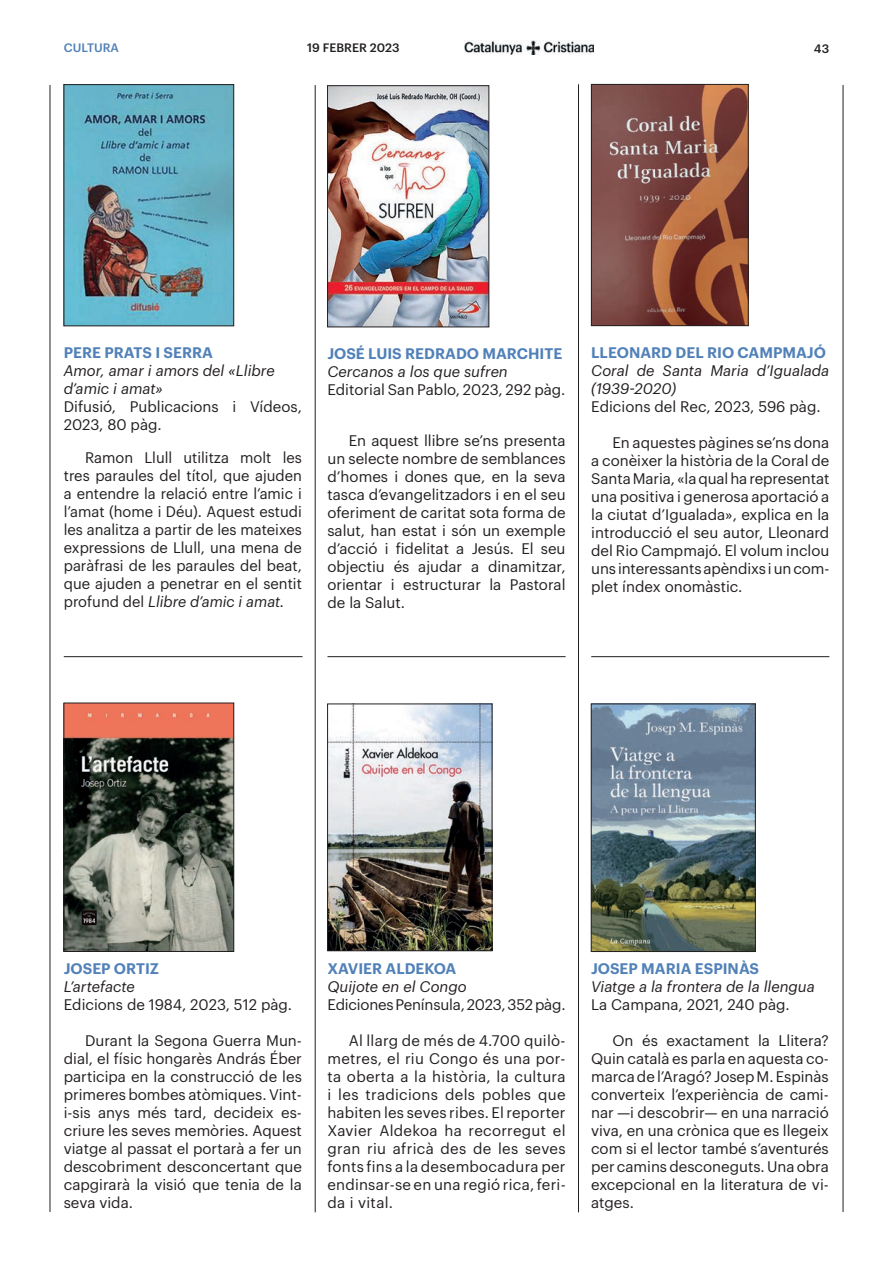
<style>
.page{position:relative;width:893px;height:1263px;background:#fff}
.page>*{position:absolute;margin:0;border:0;box-sizing:border-box;transform-origin:0 0}
.t1{font:15px/18px "Graphik";color:#231f20;text-align:justify}
.t2{font:italic 15px/18px "Graphik";color:#231f20}
.t3{font:600 15px "Graphik";color:#5181b8}
.t4{font:500 12px "Graphik";color:#231f20}
.t5{font:500 12px "Graphik";color:#5181b8}
.s1{font-style:italic}
</style>
<div class="page">
<img style="left:464px;top:41px;width:130px;height:14px">
<hr style="left:64px;top:656px;width:239px;height:1px;background:#231f20">
<hr style="left:327px;top:656px;width:239px;height:1px;background:#231f20">
<hr style="left:315px;top:85px;width:1px;height:1127px;background:#231f20">
<hr style="left:591px;top:656px;width:238px;height:1px;background:#231f20">
<img style="left:593px;top:706px;width:160px;height:244px">
<div style="left:591px;top:704px;width:164px;height:248px;border:1px solid #231f20"></div>
<img style="left:66px;top:705px;width:166px;height:244px">
<div style="left:64px;top:703px;width:170px;height:248px;border:1px solid #231f20"></div>
<img style="left:329px;top:706px;width:161px;height:243px">
<div style="left:327px;top:704px;width:165px;height:247px;border:1px solid #231f20"></div>
<hr style="left:578px;top:84px;width:1px;height:1128px;background:#231f20">
<img style="left:66px;top:86px;width:166px;height:238px">
<div style="left:64px;top:84px;width:170px;height:242px;border:1px solid #231f20"></div>
<img style="left:593px;top:86px;width:153px;height:238px">
<div style="left:591px;top:84px;width:157px;height:242px;border:1px solid #231f20"></div>
<hr style="left:50px;top:85px;width:1px;height:1127px;background:#231f20">
<hr style="left:843px;top:85px;width:1px;height:1127px;background:#231f20">
<img style="left:329px;top:88px;width:158px;height:237px">
<div style="left:327px;top:86px;width:162px;height:241px;border:1px solid #231f20"></div>
<p class="t5" style="left:64px;top:39px;width:57px">CULTURA</p>
<p class="t4" style="left:307px;top:38px;width:94px">19 FEBRER 2023</p>
<p class="t4" style="left:814px;top:39px;width:17px">43</p>
<p class="t3" style="left:64px;top:341px;width:151px">PERE PRATS I SERRA</p>
<p class="t2" style="left:64px;top:360px;width:212px">Amor, amar i amors del «Llibre d’amic i amat»</p>
<p class="t1" style="left:64px;top:396px;width:240px">Difusió, Publicacions i Vídeos,<br>2023, 80 pàg.</p>
<p class="t1" style="left:64px;top:447px;width:240px;text-indent:21px">Ramon Llull utilitza molt les tres paraules del títol, que ajuden a entendre la relació entre l’amic i l’amat (home i Déu). Aquest estudi les analitza a partir de les mateixes expressions de Llull, una mena de paràfrasi de les paraules del beat, que ajuden a penetrar en el sentit profund del <span class="s1">Llibre d’amic i amat.</span></p>
<p class="t3" style="left:327px;top:342px;width:236px">JOSÉ LUIS REDRADO MARCHITE</p>
<p class="t2" style="left:327px;top:361px;width:182px">Cercanos a los que sufren</p>
<p class="t1" style="left:327px;top:379px;width:240px">Editorial San Pablo, 2023, 292 pàg.</p>
<p class="t1" style="left:327px;top:430px;width:240px;text-indent:21px">En aquest llibre se’ns presenta un selecte nombre de semblances d’homes i dones que, en la seva tasca d’evangelitzadors i en el seu oferiment de caritat sota forma de salut, han estat i són un exemple d’acció i fidelitat a Jesús. El seu objectiu és ajudar a dinamitzar, orientar i estructurar la Pastoral de la Salut.</p>
<p class="t3" style="left:591px;top:341px;width:236px">LLEONARD DEL RIO CAMPMAJÓ</p>
<p class="t2" style="left:591px;top:360px;width:240px">Coral de Santa Maria d’Igualada (1939-2020)</p>
<p class="t1" style="left:591px;top:396px;width:231px">Edicions del Rec, 2023, 596 pàg.</p>
<p class="t1" style="left:591px;top:432px;width:240px;text-indent:21px">En aquestes pàgines se’ns dona a conèixer la història de la Coral de Santa Maria, «la qual ha representat una positiva i generosa aportació a la ciutat d’Igualada», explica en la introducció el seu autor, Lleonard del Rio Campmajó. El volum inclou uns interessants apèndixs i un com&shy;plet índex onomàstic.</p>
<p class="t3" style="left:64px;top:957px;width:97px">JOSEP ORTIZ</p>
<p class="t2" style="left:64px;top:976px;width:73px">L’artefacte</p>
<p class="t1" style="left:64px;top:994px;width:230px">Edicions de 1984, 2023, 512 pàg.</p>
<p class="t1" style="left:64px;top:1030px;width:240px;text-indent:21px">Durant la Segona Guerra Mun&shy;dial, el físic hongarès András Éber participa en la construcció de les primeres bombes atòmiques. Vint&shy;i-sis anys més tard, decideix es&shy;criure les seves memòries. Aquest viatge al passat el portarà a fer un descobriment desconcertant que capgirarà la visió que tenia de la seva vida.</p>
<p class="t3" style="left:327px;top:957px;width:130px">XAVIER ALDEKOA</p>
<p class="t2" style="left:327px;top:976px;width:141px">Quijote en el Congo</p>
<p class="t1" style="left:327px;top:994px;width:240px">Ediciones Península, 2023, 352 pàg.</p>
<p class="t1" style="left:327px;top:1030px;width:240px;text-indent:21px">Al llarg de més de 4.700 quilò&shy;metres, el riu Congo és una por&shy;ta oberta a la història, la cultura i les tradicions dels pobles que habiten les seves ribes. El reporter Xavier Aldekoa ha recorregut el gran riu africà des de les seves fonts fins a la desembocadura per endinsar-se en una regió rica, feri&shy;da i vital.</p>
<p class="t3" style="left:591px;top:957px;width:170px">JOSEP MARIA ESPINÀS</p>
<p class="t2" style="left:591px;top:976px;width:225px">Viatge a la frontera de la llengua</p>
<p class="t1" style="left:591px;top:994px;width:200px">La Campana, 2021, 240 pàg.</p>
<p class="t1" style="left:591px;top:1030px;width:239px;text-indent:21px">On és exactament la Llitera?<br>Quin català es parla en aquesta co&shy;marca de l’Aragó? Josep M. Espinàs converteix l’experiència de cami&shy;nar —i descobrir— en una narració viva, en una crònica que es llegeix com si el lector també s’aventurés per camins desconeguts. Una obra excepcional en la literatura de vi&shy;atges.</p>
</div>
